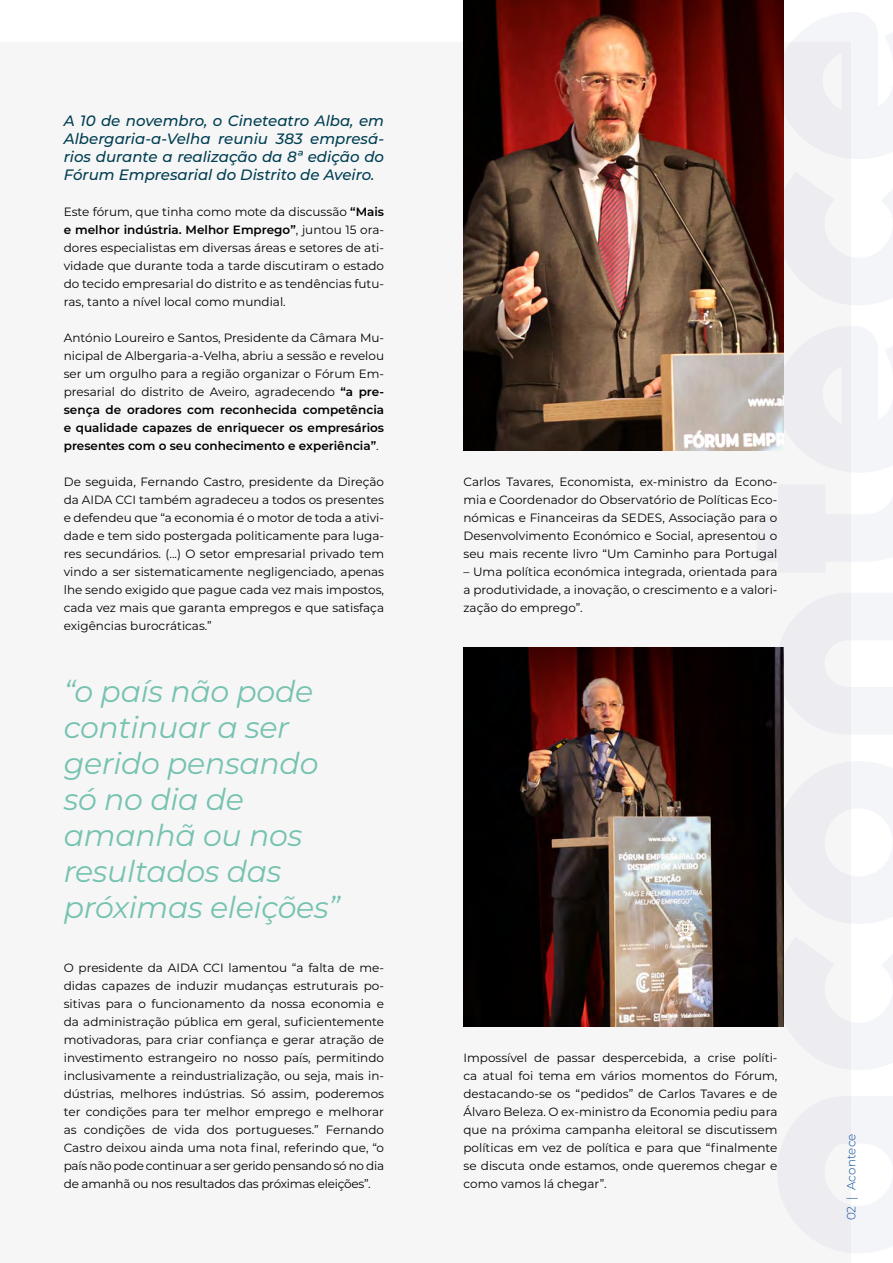
<style>
.page{position:relative;width:893px;height:1263px;background:#fff}
.page>*{position:absolute;margin:0;border:0;box-sizing:border-box;transform-origin:0 0}
.t1{font:italic 30px/36px "Montserrat";letter-spacing:-.01em;color:#76c2b1}
.t2{font:italic 500 15px/18px "Montserrat";color:#003e52;text-align:justify}
.t3{font:12px/18px "Montserrat";color:#000;text-align:justify}
.t4{font:300 12px "Montserrat";color:#0d4f9b}
.s1{font-weight:600}
</style>
<div class="page">
<div style="left:0;top:43px;width:850px;height:1220px;background:#f6f6f6"></div>
<img style="left:463px;top:648px;width:321px;height:378px">
<img style="left:463px;top:0;width:321px;height:450px">
<p class="t2" style="left:64px;top:111px;width:322px">A 10 de novembro, o Cineteatro Alba, em Albergaria-a-Velha reuniu 383 empresá&shy;rios durante a realização da 8ª edição do Fórum Empresarial do Distrito de Aveiro.</p>
<p class="t3" style="left:64px;top:202px;width:322px">Este fórum, que tinha como mote da discussão <span class="s1">“Mais e melhor indústria. Melhor Emprego”</span>, juntou 15 ora&shy;dores especialistas em diversas áreas e setores de ati&shy;vidade que durante toda a tarde discutiram o estado do tecido empresarial do distrito e as tendências futu&shy;ras, tanto a nível local como mundial.</p>
<p class="t3" style="left:64px;top:328px;width:322px">António Loureiro e Santos, Presidente da Câmara Mu&shy;nicipal de Albergaria-a-Velha, abriu a sessão e revelou ser um orgulho para a região organizar o Fórum Em&shy;presarial do distrito de Aveiro, agradecendo <span class="s1">“a pre&shy;sença de oradores com reconhecida competência e qualidade capazes de enriquecer os empresários presentes com o seu conhecimento e experiência”</span>.</p>
<p class="t3" style="left:64px;top:472px;width:322px">De seguida, Fernando Castro, presidente da Direção da AIDA CCI também agradeceu a todos os presentes e defendeu que “a economia é o motor de toda a ativi&shy;dade e tem sido postergada politicamente para luga&shy;res secundários. (...) O setor empresarial privado tem vindo a ser sistematicamente negligenciado, apenas lhe sendo exigido que pague cada vez mais impostos, cada vez mais que garanta empregos e que satisfaça exigências burocráticas.”</p>
<h1 class="t1" style="left:64px;top:672px;width:278px">“o país não pode continuar a ser gerido pensando só no dia de amanhã ou nos resultados das próximas eleições”</h1>
<p class="t3" style="left:64px;top:958px;width:322px">O presidente da AIDA CCI lamentou “a falta de me&shy;didas capazes de induzir mudanças estruturais po&shy;sitivas para o funcionamento da nossa economia e da administração pública em geral, suficientemente motivadoras, para criar confiança e gerar atração de investimento estrangeiro no nosso país, permitindo inclusivamente a reindustrialização, ou seja, mais in&shy;dústrias, melhores indústrias. Só assim, poderemos ter condições para ter melhor emprego e melhorar as condições de vida dos portugueses.” Fernando Castro deixou ainda uma nota final, referindo que, “o país não pode continuar a ser gerido pensando só no dia de amanhã ou nos resultados das próximas eleições”.</p>
<p class="t3" style="left:463px;top:472px;width:315px">Carlos Tavares, Economista, ex-ministro da Econo&shy;mia e Coordenador do Observatório de Políticas Eco&shy;nómicas e Financeiras da SEDES, Associação para o Desenvolvimento Económico e Social, apresentou o seu mais recente livro “Um Caminho para Portugal</p>
<p class="t3" style="left:463px;top:562px;width:315px">– Uma política económica integrada, orientada para a produtividade, a inovação, o crescimento e a valori&shy;zação do emprego”.</p>
<p class="t3" style="left:463px;top:1048px;width:315px">Impossível de passar despercebida, a crise políti&shy;ca atual foi tema em vários momentos do Fórum, destacando-se os “pedidos” de Carlos Tavares e de Álvaro Beleza. O ex-ministro da Economia pediu para que na próxima campanha eleitoral se discutissem políticas em vez de política e para que “finalmente se discuta onde estamos, onde queremos chegar e como vamos lá chegar”.</p>
<p class="t4" style="left:843px;top:1220px;width:88px;rotate:-90deg">02 | Acontece</p>
</div>
